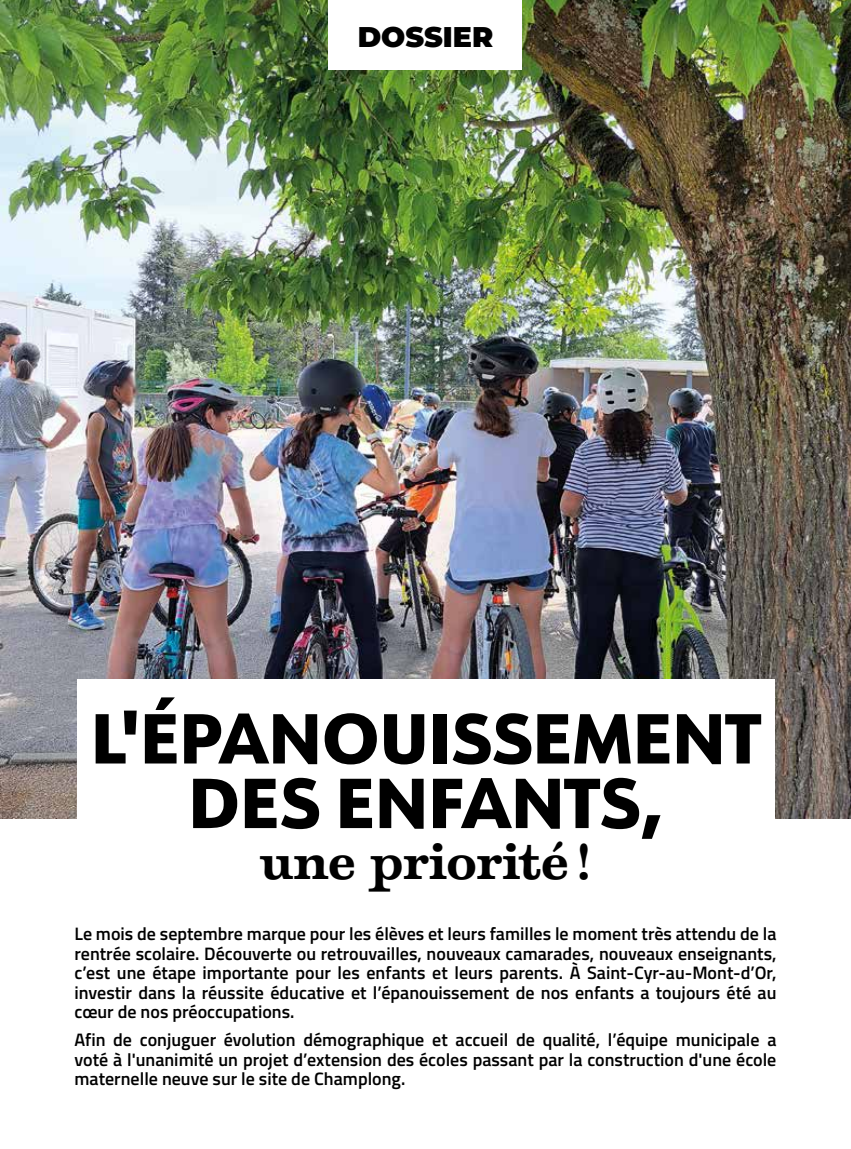
<style>
.page{position:relative;width:851px;height:1149px;background:#fff}
.page>*{position:absolute;margin:0;border:0;box-sizing:border-box;transform-origin:0 0}
.t1{font:800 69px/64.5px "URW Form";color:#000;text-align:center}
.t2{font:700 45px "Temeraire";color:#000}
.t3{font:900 28.5px "Montserrat";color:#000}
.t4{font:600 18px/19.5px "Titillium Web";color:#000;text-align:justify}
</style>
<div class="page">
<img style="left:0;top:0;width:850px;height:818px">
<div style="left:329px;top:0;width:193px;height:70px;background:#fff"></div>
<div style="left:77px;top:679px;width:697px;height:168px;background:#fff"></div>
<h3 class="t3" style="left:357px;top:15px;width:137px">DOSSIER</h3>
<h1 class="t1" style="left:91px;top:702px;width:670px">L'ÉPANOUISSEMENT<br>DES ENFANTS,</h1>
<h2 class="t2" style="left:260px;top:832px;width:332px">une priorité !</h2>
<p class="t4" style="left:74px;top:923px;width:703px">Le mois de septembre marque pour les élèves et leurs familles le moment très attendu de la rentrée scolaire. Découverte ou retrouvailles, nouveaux camarades, nouveaux enseignants, c’est une étape importante pour les enfants et leurs parents. À Saint-Cyr-au-Mont-d’Or, investir dans la réussite éducative et l’épanouissement de nos enfants a toujours été au cœur de nos préoccupations.</p>
<p class="t4" style="left:74px;top:1029px;width:703px">Afin de conjuguer évolution démographique et accueil de qualité, l’équipe municipale a voté à l'unanimité un projet d’extension des écoles passant par la construction d'une école maternelle neuve sur le site de Champlong.</p>
</div>
